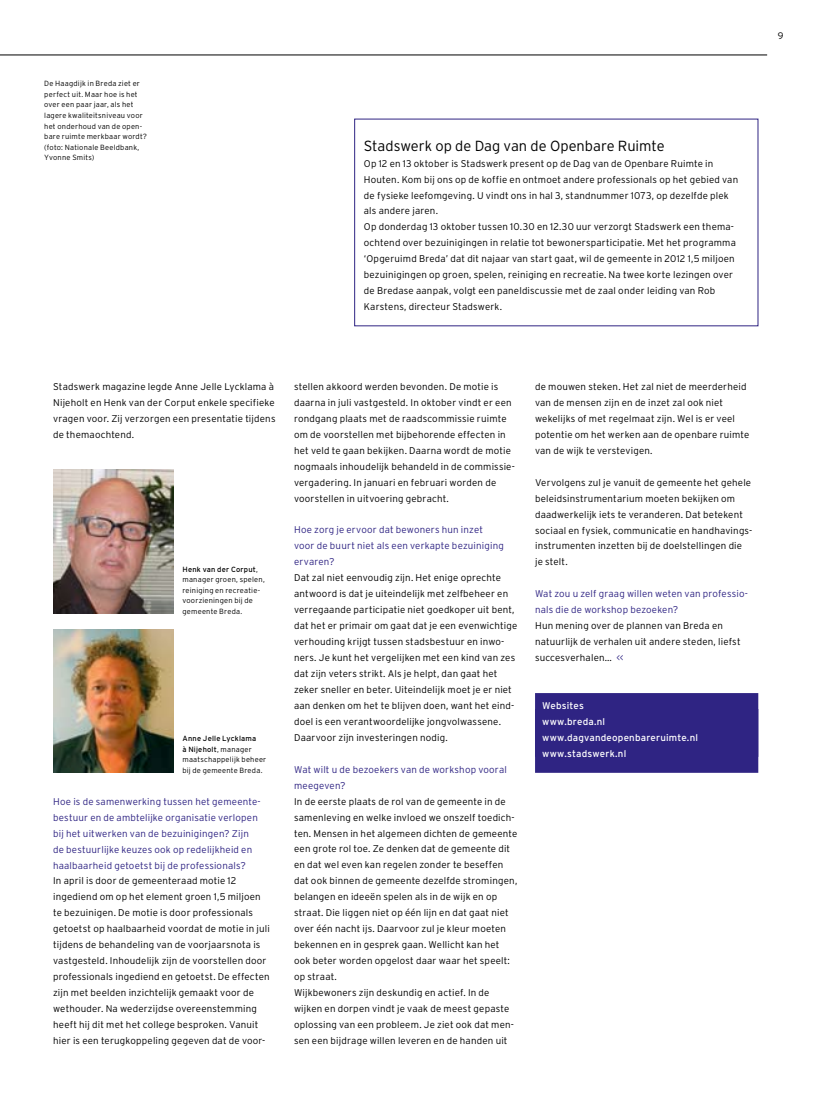
<style>
.page{position:relative;width:815px;height:1099px;background:#fff}
.page>*{position:absolute;margin:0;border:0;box-sizing:border-box;transform-origin:0 0}
.t1{font:300 14.62px "Interstate";color:#000}
.t2{font:300 9.75px/16px "Interstate";letter-spacing:.015em;color:#000}
.t3{font:300 9.75px/16px "Interstate";letter-spacing:.015em;color:#2f2483}
.t4{font:9.75px/16px "Interstate";letter-spacing:.02em;color:#fff}
.t5{font:300 9.38px "Interstate";color:#000}
.t6{font:300 7.5px/10.6px "Interstate";letter-spacing:.025em;color:#000}
.s1{font-weight:400}
.s2{color:#2f2483}
</style>
<div class="page">
<div style="left:535px;top:693px;width:223px;height:32px;background:#2f2483"></div>
<div style="left:535px;top:725px;width:223px;height:31px;background:#2f2483"></div>
<div style="left:535px;top:741px;width:223px;height:31px;background:#2f2483"></div>
<img style="left:53px;top:469px;width:121px;height:144px">
<img style="left:53px;top:629px;width:121px;height:143px">
<hr style="left:0;top:55px;width:767px;height:1px;background:#000">
<p class="t6" style="left:44px;top:78px;width:104px">De Haagdijk in Breda ziet er perfect uit. Maar hoe is het over een paar jaar, als het lagere kwaliteitsniveau voor het onderhoud van de open&shy;bare ruimte merkbaar wordt? (foto: Nationale Beeldbank,<br>Yvonne Smits)</p>
<h1 class="t1" style="left:364px;top:137px;width:302px">Stadswerk op de Dag van de Openbare Ruimte</h1>
<p class="t2" style="left:364px;top:155px;width:376px">Op 12 en 13 oktober is Stadswerk present op de Dag van de Openbare Ruimte in Houten. Kom bij ons op de koffie en ontmoet andere professionals op het gebied van de fysieke leefomgeving. U vindt ons in hal 3, standnummer 1073, op dezelfde plek als andere jaren.<br>Op donderdag 13 oktober tussen 10.30 en 12.30 uur verzorgt Stadswerk een thema&shy;ochtend over bezuinigingen in relatie tot bewonersparticipatie. Met het programma ‘Opgeruimd Breda’ dat dit najaar van start gaat, wil de gemeente in 2012 1,5 miljoen bezuinigingen op groen, spelen, reiniging en recreatie. Na twee korte lezingen over de Bredase aanpak, volgt een paneldiscussie met de zaal onder leiding van Rob Karstens, directeur Stadswerk.</p>
<p class="t5" style="left:778px;top:30px;width:7px">9</p>
<p class="t2" style="left:53px;top:378px;width:224px">Stadswerk magazine legde Anne Jelle Lycklama à Nijeholt en Henk van der Corput enkele specifieke vragen voor. Zij verzorgen een presentatie tijdens de themaochtend.</p>
<p class="t6" style="left:182px;top:563px;width:84px"><span class="s1">Henk van der Corput</span>, manager groen, spelen, reiniging en recreatie&shy;voorzieningen bij de gemeente Breda.</p>
<p class="t6" style="left:182px;top:733px;width:85px"><span class="s1">Anne Jelle Lycklama<br>à Nijeholt</span>, manager maatschappelijk beheer bij de gemeente Breda.</p>
<p class="t3" style="left:53px;top:793px;width:208px">Hoe is de samenwerking tussen het gemeente&shy;bestuur en de ambtelijke organisatie verlopen bij het uitwerken van de bezuinigingen? Zijn de bestuurlijke keuzes ook op redelijkheid en haalbaarheid getoetst bij de professionals?</p>
<p class="t2" style="left:53px;top:873px;width:218px">In april is door de gemeenteraad motie 12 ingediend om op het element groen 1,5 miljoen te bezuinigen. De motie is door professionals getoetst op haalbaarheid voordat de motie in juli tijdens de behandeling van de voorjaarsnota is vastgesteld. Inhoudelijk zijn de voorstellen door professionals ingediend en getoetst. De effecten zijn met beelden inzichtelijk gemaakt voor de wethouder. Na wederzijdse overeenstemming heeft hij dit met het college besproken. Vanuit hier is een terugkoppeling gegeven dat de voor-</p>
<p class="t2" style="left:294px;top:378px;width:222px">stellen akkoord werden bevonden. De motie is daarna in juli vastgesteld. In oktober vindt er een rondgang plaats met de raadscommissie ruimte om de voorstellen met bijbehorende effecten in het veld te gaan bekijken. Daarna wordt de motie nogmaals inhoudelijk behandeld in de commissie&shy;vergadering. In januari en februari worden de voorstellen in uitvoering gebracht.</p>
<p class="t3" style="left:294px;top:522px;width:211px">Hoe zorg je ervoor dat bewoners hun inzet voor de buurt niet als een verkapte bezuiniging ervaren?</p>
<p class="t2" style="left:294px;top:569px;width:225px">Dat zal niet eenvoudig zijn. Het enige oprechte antwoord is dat je uiteindelijk met zelfbeheer en verregaande participatie niet goedkoper uit bent, dat het er primair om gaat dat je een evenwichtige verhouding krijgt tussen stadsbestuur en inwo&shy;ners. Je kunt het vergelijken met een kind van zes dat zijn veters strikt. Als je helpt, dan gaat het zeker sneller en beter. Uiteindelijk moet je er niet aan denken om het te blijven doen, want het eind&shy;doel is een verantwoordelijke jongvolwassene.<br>Daarvoor zijn investeringen nodig.</p>
<p class="t3" style="left:294px;top:761px;width:214px">Wat wilt u de bezoekers van de workshop vooral meegeven?</p>
<p class="t2" style="left:294px;top:793px;width:225px">In de eerste plaats de rol van de gemeente in de samenleving en welke invloed we onszelf toedich&shy;ten. Mensen in het algemeen dichten de gemeente een grote rol toe. Ze denken dat de gemeente dit en dat wel even kan regelen zonder te beseffen dat ook binnen de gemeente dezelfde stromingen, belangen en ideeën spelen als in de wijk en op straat. Die liggen niet op één lijn en dat gaat niet over één nacht ijs. Daarvoor zul je kleur moeten bekennen en in gesprek gaan. Wellicht kan het ook beter worden opgelost daar waar het speelt: op straat.<br>Wijkbewoners zijn deskundig en actief. In de wijken en dorpen vindt je vaak de meest gepaste oplossing van een probleem. Je ziet ook dat men&shy;sen een bijdrage willen leveren en de handen uit</p>
<p class="t2" style="left:535px;top:378px;width:216px">de mouwen steken. Het zal niet de meerderheid van de mensen zijn en de inzet zal ook niet wekelijks of met regelmaat zijn. Wel is er veel potentie om het werken aan de openbare ruimte van de wijk te verstevigen.</p>
<p class="t2" style="left:535px;top:474px;width:219px">Vervolgens zul je vanuit de gemeente het gehele beleidsinstrumentarium moeten bekijken om daadwerkelijk iets te veranderen. Dat betekent sociaal en fysiek, communicatie en handhavings&shy;instrumenten inzetten bij de doelstellingen die je stelt.</p>
<p class="t3" style="left:535px;top:586px;width:214px">Wat zou u zelf graag willen weten van professio&shy;nals die de workshop bezoeken?</p>
<p class="t2" style="left:535px;top:617px;width:207px">Hun mening over de plannen van Breda en natuurlijk de verhalen uit andere steden, liefst succesverhalen… <span class="s2">&lt;&lt;</span></p>
<p class="t4" style="left:542px;top:697px;width:157px">Websites<br>www.breda.nl www.dagvandeopenbareruimte.nl www.stadswerk.nl</p>
</div>
